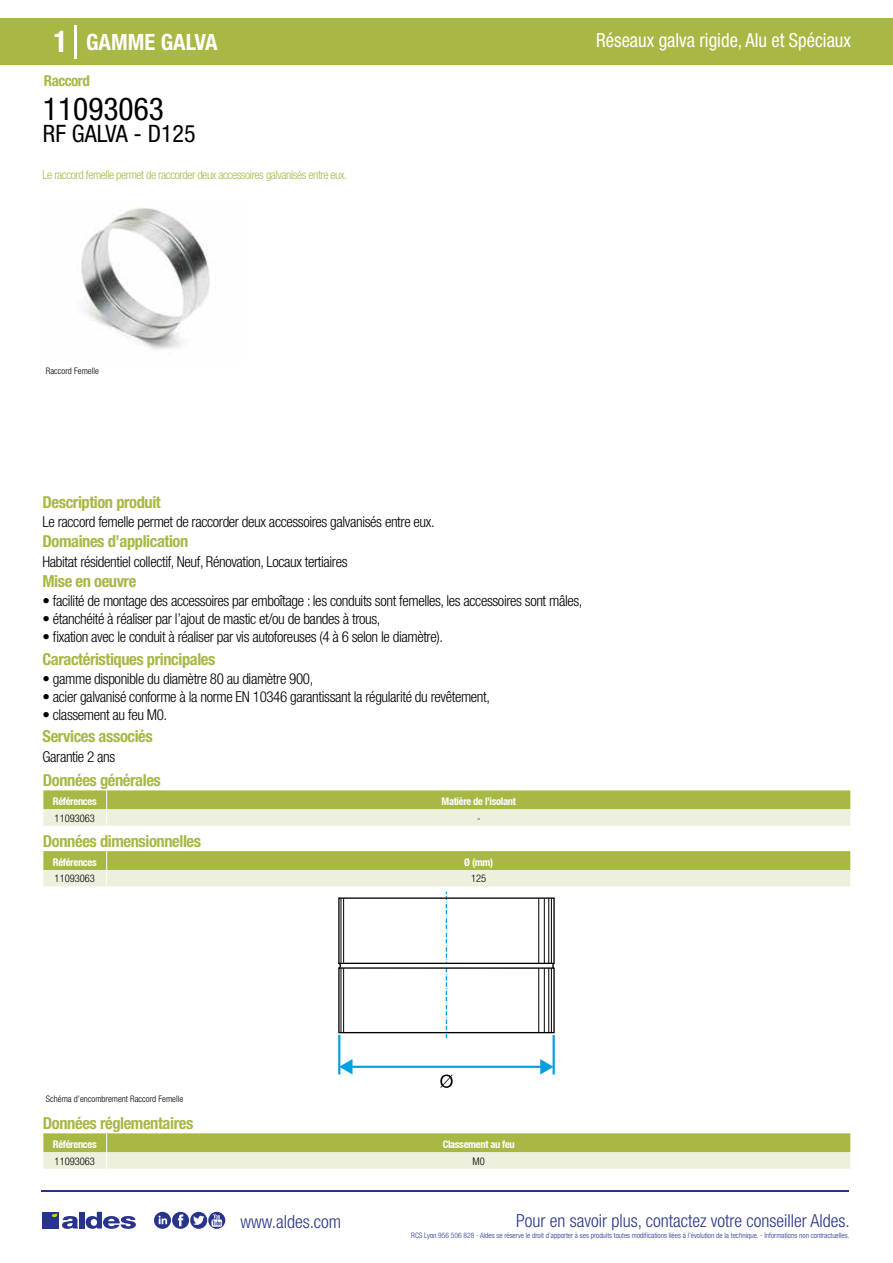
<style>
.page{position:relative;width:893px;height:1263px;background:#fff}
.page>*{position:absolute;margin:0;border:0;box-sizing:border-box;transform-origin:0 0}
.t1{font:condensed 31.5px "Helvetica Neue LT Std";color:#000}
.t2{font:condensed 24px "Helvetica Neue LT Std";color:#000}
.t3{font:700 condensed 22.5px "Helvetica Neue LT Std";color:#fff}
.t4{font:condensed 19.5px "Helvetica Neue LT Std";color:#fff;scale:.95 1}
.t5{font:300 condensed 18px "Helvetica Neue";color:#28348b}
.t6{font:700 condensed 16.5px "Helvetica Neue LT Std";letter-spacing:-.025em;color:#a9b745}
.t7{font:300 condensed 15px "Helvetica Neue LT Std";letter-spacing:-.025em;color:#000}
.t8{font:700 condensed 15px "Helvetica Neue LT Std";letter-spacing:-.035em;color:#a9b745}
.t9{font:300 condensed 12px "Helvetica Neue LT Std";letter-spacing:-.035em;color:#a9b745}
.t10{font:700 condensed 10.5px "Helvetica Neue";letter-spacing:-.03em;color:#fff}
.t11{font:300 condensed 10.5px "Helvetica Neue";color:#000}
.t12{font:300 condensed 9px "Helvetica Neue";color:#000}
.t13{font:300 condensed 7.5px "Helvetica Neue";color:#28348b}
.s1{font-size:30px}
</style>
<div class="page">
<div style="left:0;top:18px;width:893px;height:46px;background:#a9b745"></div>
<hr style="left:74px;top:25px;width:2px;height:33px;background:#fff">
<svg style="left:81px;top:208px;width:129px;height:141px"></svg>
<svg style="left:43px;top:790px;width:808px;height:36px;background:#cad28e"></svg>
<svg style="left:43px;top:1133px;width:808px;height:36px;background:#cad28e"></svg>
<hr style="left:553px;top:1035px;width:2px;height:39px;background:#009fe3">
<hr style="left:338px;top:1035px;width:2px;height:39px;background:#009fe3">
<svg style="left:440px;top:1074px;width:13px;height:14px"></svg>
<svg style="left:43px;top:851px;width:808px;height:187px"></svg>
<hr style="left:548px;top:898px;width:1px;height:65px;background:#000">
<hr style="left:551px;top:898px;width:1px;height:65px;background:#000">
<hr style="left:548px;top:968px;width:1px;height:65px;background:#000">
<hr style="left:544px;top:898px;width:1px;height:65px;background:#000">
<hr style="left:544px;top:968px;width:1px;height:65px;background:#000">
<hr style="left:538px;top:898px;width:1px;height:65px;background:#000">
<hr style="left:538px;top:968px;width:1px;height:65px;background:#000">
<hr style="left:551px;top:968px;width:1px;height:65px;background:#000">
<hr style="left:341px;top:968px;width:1px;height:65px;background:#000">
<hr style="left:343px;top:968px;width:1px;height:65px;background:#000">
<hr style="left:341px;top:898px;width:1px;height:65px;background:#000">
<hr style="left:343px;top:898px;width:1px;height:65px;background:#000">
<hr style="left:350px;top:1066px;width:191px;height:2px;background:#009fe3">
<svg style="left:540px;top:1059px;width:13px;height:15px"></svg>
<svg style="left:340px;top:1059px;width:12px;height:15px"></svg>
<hr style="left:41px;top:1190px;width:808px;height:1px;background:#28348b">
<svg style="left:154px;top:1212px;width:71px;height:17px"></svg>
<div style="left:42px;top:1212px;width:17px;height:16px;background:#28348b"></div>
<div style="left:79px;top:1212px;width:5px;height:16px;background:#28348b"></div>
<svg style="left:86px;top:1212px;width:50px;height:17px"></svg>
<svg style="left:52px;top:1213px;width:26px;height:16px"></svg>
<h3 class="t3" style="left:54px;top:28px;width:166px"><span class="s1">1</span> GAMME GALVA</h3>
<h3 class="t4" style="left:596px;top:29px;width:270px">Réseaux galva rigide, Alu et Spéciaux</h3>
<p class="t8" style="left:44px;top:71px;width:47px">Raccord</p>
<h1 class="t1" style="left:43px;top:91px;width:122px">11093063</h1>
<h2 class="t2" style="left:43px;top:120px;width:154px">RF GALVA - D125</h2>
<p class="t9" style="left:43px;top:167px;width:306px">Le raccord femelle permet de raccorder deux accessoires galvanisés entre eux.</p>
<p class="t12" style="left:46px;top:365px;width:54px">Raccord Femelle</p>
<p class="t6" style="left:43px;top:492px;width:120px">Description produit</p>
<p class="t6" style="left:43px;top:531px;width:147px">Domaines d’application</p>
<p class="t6" style="left:43px;top:571px;width:95px">Mise en oeuvre</p>
<p class="t7" style="left:43px;top:513px;width:394px">Le raccord femelle permet de raccorder deux accessoires galvanisés entre eux.</p>
<p class="t7" style="left:43px;top:553px;width:307px">Habitat résidentiel collectif, Neuf, Rénovation, Locaux tertiaires</p>
<p class="t7" style="left:43px;top:592px;width:541px">• facilité de montage des accessoires par emboîtage : les conduits sont femelles, les accessoires sont mâles,</p>
<p class="t7" style="left:43px;top:610px;width:340px">• étanchéité à réaliser par l’ajout de mastic et/ou de bandes à trous,</p>
<p class="t7" style="left:43px;top:628px;width:402px">• fixation avec le conduit à réaliser par vis autoforeuses (4 à 6 selon le diamètre).</p>
<p class="t6" style="left:43px;top:649px;width:174px">Caractéristiques principales</p>
<p class="t7" style="left:43px;top:670px;width:272px">• gamme disponible du diamètre 80 au diamètre 900,</p>
<p class="t7" style="left:43px;top:688px;width:449px">• acier galvanisé conforme à la norme EN 10346 garantissant la régularité du revêtement,</p>
<p class="t7" style="left:43px;top:706px;width:126px">• classement au feu M0.</p>
<p class="t6" style="left:43px;top:726px;width:112px">Services associés</p>
<p class="t7" style="left:43px;top:748px;width:74px">Garantie 2 ans</p>
<p class="t6" style="left:43px;top:770px;width:119px">Données générales</p>
<p class="t10" style="left:53px;top:795px;width:45px">Références</p>
<p class="t10" style="left:442px;top:795px;width:76px">Matière de l’isolant</p>
<p class="t11" style="left:55px;top:812px;width:42px">11093063</p>
<p class="t11" style="left:477px;top:812px;width:5px">-</p>
<p class="t6" style="left:43px;top:831px;width:160px">Données dimensionnelles</p>
<p class="t10" style="left:53px;top:855px;width:45px">Références</p>
<p class="t10" style="left:464px;top:855px;width:30px">Ø (mm)</p>
<p class="t11" style="left:55px;top:873px;width:42px">11093063</p>
<p class="t11" style="left:471px;top:873px;width:17px">125</p>
<p class="t12" style="left:46px;top:1093px;width:139px">Schéma d’encombrement Raccord Femelle</p>
<p class="t6" style="left:43px;top:1113px;width:152px">Données réglementaires</p>
<p class="t10" style="left:53px;top:1138px;width:45px">Références</p>
<p class="t10" style="left:443px;top:1138px;width:74px">Classement au feu</p>
<p class="t11" style="left:55px;top:1155px;width:42px">11093063</p>
<p class="t11" style="left:473px;top:1155px;width:14px">M0</p>
<p class="t5" style="left:240px;top:1211px;width:102px">www.aldes.com</p>
<p class="t5" style="left:516px;top:1211px;width:335px">Pour en savoir plus, contactez votre conseiller Aldes.</p>
<p class="t13" style="left:411px;top:1230px;width:440px">RCS Lyon 956 506 828 - Aldes se réserve le droit d’apporter à ses produits toutes modifications liées à l’évolution de la technique. - Informations non contractuelles.</p>
</div>
